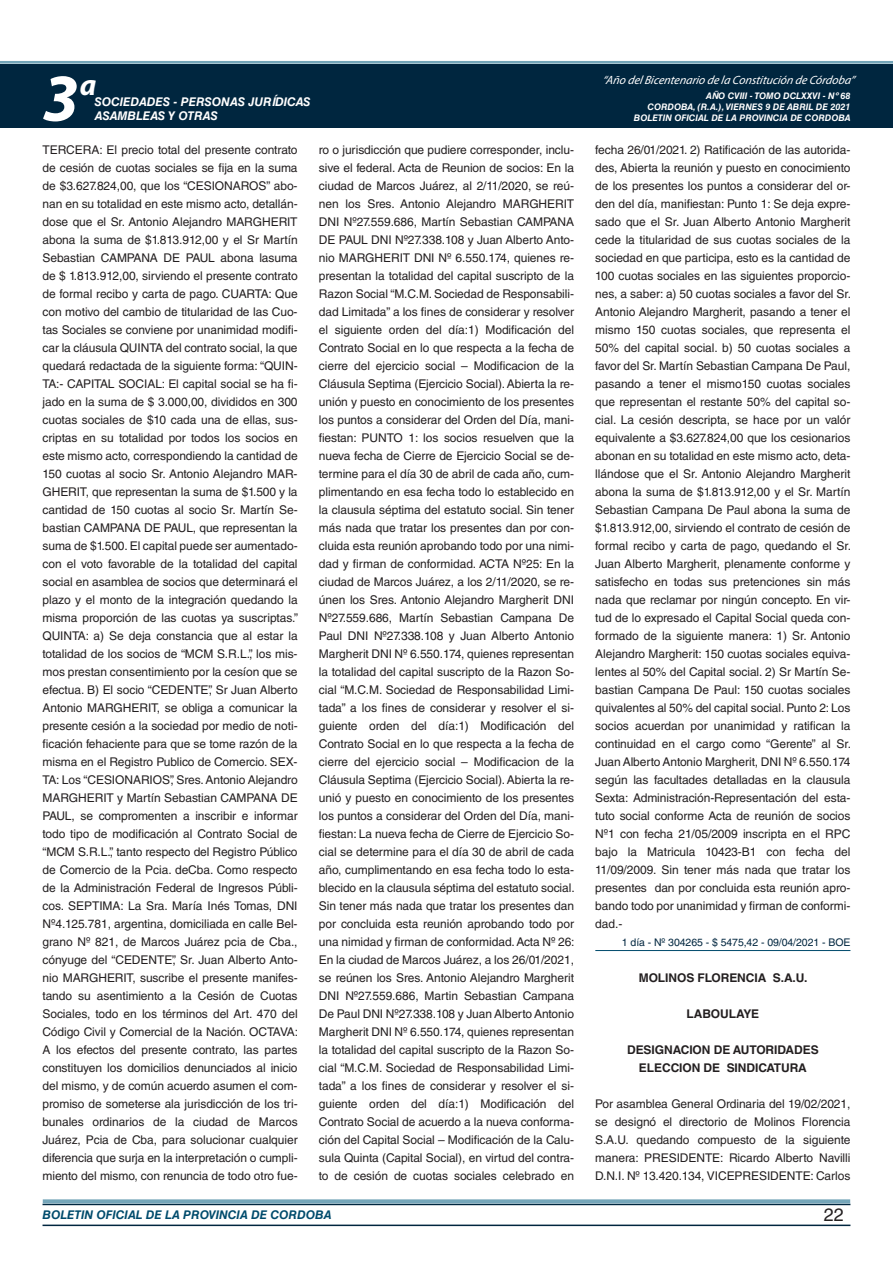
<style>
.page{position:relative;width:893px;height:1263px;background:#fff}
.page>*{position:absolute;margin:0;border:0;box-sizing:border-box;transform-origin:0 0}
.t1{font:italic 700 67.5px "Myriad Pro";color:#fff}
.t2{font:italic 700 30px "Myriad Pro";color:#fff}
.t3{font:18px "Helvetica LT Std";color:#231f20}
.t4{font:12px/18px "Helvetica LT Std";letter-spacing:-.005em;color:#231f20;text-align:justify}
.t5{font:700 12px/18px "Helvetica LT Std";letter-spacing:-.005em;color:#231f20;text-align:center}
.t6{font:italic 12px "Myriad Pro";color:#fff}
.t7{font:italic 700 12px "Helvetica LT Std";color:#fff}
.t8{font:italic 700 12px "Helvetica LT Std";color:#004b6c}
.t9{font:10.5px "Helvetica LT Std";letter-spacing:-.005em;color:#00263f}
.t10{font:italic 700 9px/10.8px "Helvetica LT Std";color:#fff;text-align:right}
</style>
<div class="page">
<div style="left:0;top:61px;width:893px;height:6px;background:#fff;opacity:.75"></div>
<div style="left:0;top:64px;width:893px;height:64px;background:#00263f"></div>
<hr style="left:43px;top:1224px;width:807px;height:2px;background:#00263f">
<div style="left:42px;top:1198px;width:809px;height:8px;background:#fff;opacity:.75"></div>
<hr style="left:595px;top:950px;width:255px;height:1px;background:#004b6c">
<h1 class="t1" style="left:43px;top:54px;width:38px">3</h1>
<h2 class="t2" style="left:80px;top:66px;width:18px">a</h2>
<p class="t7" style="left:95px;top:94px;width:217px">SOCIEDADES - PERSONAS JURÍDICAS</p>
<p class="t7" style="left:95px;top:109px;width:125px">ASAMBLEAS Y OTRAS</p>
<p class="t6" style="left:603px;top:72px;width:254px">“Año delBicentenario de la Constitución de Córdoba”</p>
<p class="t10" style="left:634px;top:91px;width:218px">AÑO CVIII - TOMO DCLXXVI - Nº 68<br>CORDOBA, (R.A.), VIERNES 9 DE ABRIL DE 2021<br>BOLETIN OFICIAL DE LA PROVINCIA DE CORDOBA</p>
<p class="t4" style="left:43px;top:141px;width:257px">TERCERA: El precio total del presente contrato de cesión de cuotas sociales se fija en la suma de $3.627.824,00, que los “CESIONAROS” abo&shy;nan en su totalidad en este mismo acto, detallán&shy;dose que el Sr. Antonio Alejandro MARGHERIT abona la suma de $1.813.912,00 y el Sr Martín Sebastian CAMPANA DE PAUL abona lasuma de $ 1.813.912,00, sirviendo el presente contrato de formal recibo y carta de pago. CUARTA: Que con motivo del cambio de titularidad de las Cuo&shy;tas Sociales se conviene por unanimidad modifi&shy;car la cláusula QUINTA del contrato social, la que quedará redactada de la siguiente forma: “QUIN-TA:- CAPITAL SOCIAL: El capital social se ha fi&shy;jado en la suma de $ 3.000,00, divididos en 300 cuotas sociales de $10 cada una de ellas, sus&shy;criptas en su totalidad por todos los socios en este mismo acto, correspondiendo la cantidad de 150 cuotas al socio Sr. Antonio Alejandro MAR-GHERIT, que representan la suma de $1.500 y la cantidad de 150 cuotas al socio Sr. Martín Se&shy;bastian CAMPANA DE PAUL, que representan la suma de $1.500. El capital puede ser aumentado&shy;con el voto favorable de la totalidad del capital social en asamblea de socios que determinará el plazo y el monto de la integración quedando la misma proporción de las cuotas ya suscriptas.” QUINTA: a) Se deja constancia que al estar la totalidad de los socios de “MCM S.R.L.”, los mis&shy;mos prestan consentimiento por la cesíon que se efectua. B) El socio “CEDENTE”, Sr Juan Alberto Antonio MARGHERIT, se obliga a comunicar la presente cesión a la sociedad por medio de noti&shy;ficación fehaciente para que se tome razón de la misma en el Registro Publico de Comercio. SEX-TA: Los “CESIONARIOS”, Sres. Antonio Alejandro MARGHERIT y Martín Sebastian CAMPANA DE PAUL, se compromenten a inscribir e informar todo tipo de modificación al Contrato Social de “MCM S.R.L.”, tanto respecto del Registro Público de Comercio de la Pcia. deCba. Como respecto de la Administración Federal de Ingresos Públi&shy;cos. SEPTIMA: La Sra. María Inés Tomas, DNI Nº4.125.781, argentina, domiciliada en calle Bel&shy;grano Nº 821, de Marcos Juárez pcia de Cba., cónyuge del “CEDENTE”, Sr. Juan Alberto Anto&shy;nio MARGHERIT, suscribe el presente manifes&shy;tando su asentimiento a la Cesión de Cuotas Sociales, todo en los términos del Art. 470 del Código Civil y Comercial de la Nación. OCTAVA:<br>A los efectos del presente contrato, las partes constituyen los domicilios denunciados al inicio del mismo, y de común acuerdo asumen el com&shy;promiso de someterse ala jurisdicción de los tri&shy;bunales ordinarios de la ciudad de Marcos Juárez, Pcia de Cba, para solucionar cualquier diferencia que surja en la interpretación o cumpli&shy;miento del mismo, con renuncia de todo otro fue-</p>
<p class="t4" style="left:319px;top:141px;width:257px">ro o jurisdicción que pudiere corresponder, inclu&shy;sive el federal. Acta de Reunion de socios: En la ciudad de Marcos Juárez, al 2/11/2020, se reú&shy;nen los Sres. Antonio Alejandro MARGHERIT DNI Nº27.559.686, Martín Sebastian CAMPANA DE PAUL DNI Nº27.338.108 y Juan Alberto Anto&shy;nio MARGHERIT DNI Nº 6.550.174, quienes re&shy;presentan la totalidad del capital suscripto de la Razon Social “M.C.M. Sociedad de Responsabili&shy;dad Limitada” a los fines de considerar y resolver el siguiente orden del día:1) Modificación del Contrato Social en lo que respecta a la fecha de cierre del ejercicio social – Modificacion de la Cláusula Septima (Ejercicio Social). Abierta la re&shy;unión y puesto en conocimiento de los presentes los puntos a considerar del Orden del Día, mani&shy;fiestan: PUNTO 1: los socios resuelven que la nueva fecha de Cierre de Ejercicio Social se de&shy;termine para el día 30 de abril de cada año, cum&shy;plimentando en esa fecha todo lo establecido en la clausula séptima del estatuto social. Sin tener más nada que tratar los presentes dan por con&shy;cluida esta reunión aprobando todo por una nimi&shy;dad y firman de conformidad. ACTA Nº25: En la ciudad de Marcos Juárez, a los 2/11/2020, se re&shy;únen los Sres. Antonio Alejandro Margherit DNI Nº27.559.686, Martín Sebastian Campana De Paul DNI Nº27.338.108 y Juan Alberto Antonio Margherit DNI Nº 6.550.174, quienes representan la totalidad del capital suscripto de la Razon So&shy;cial “M.C.M. Sociedad de Responsabilidad Limi&shy;tada” a los fines de considerar y resolver el si&shy;guiente orden del día:1) Modificación del Contrato Social en lo que respecta a la fecha de cierre del ejercicio social – Modificacion de la Cláusula Septima (Ejercicio Social). Abierta la re&shy;unió y puesto en conocimiento de los presentes los puntos a considerar del Orden del Día, mani&shy;fiestan: La nueva fecha de Cierre de Ejercicio So&shy;cial se determine para el día 30 de abril de cada año, cumplimentando en esa fecha todo lo esta&shy;blecido en la clausula séptima del estatuto social.<br>Sin tener más nada que tratar los presentes dan por concluida esta reunión aprobando todo por una nimidad y firman de conformidad. Acta Nº 26:<br>En la ciudad de Marcos Juárez, a los 26/01/2021, se reúnen los Sres. Antonio Alejandro Margherit DNI Nº27.559.686, Martin Sebastian Campana De Paul DNI Nº27.338.108 y Juan Alberto Antonio Margherit DNI Nº 6.550.174, quienes representan la totalidad del capital suscripto de la Razon So&shy;cial “M.C.M. Sociedad de Responsabilidad Limi&shy;tada” a los fines de considerar y resolver el si&shy;guiente orden del día:1) Modificación del Contrato Social de acuerdo a la nueva conforma&shy;ción del Capital Social – Modificación de la Calu&shy;sula Quinta (Capital Social), en virtud del contra&shy;to de cesión de cuotas sociales celebrado en</p>
<p class="t4" style="left:595px;top:141px;width:257px">fecha 26/01/2021. 2) Ratificación de las autorida&shy;des, Abierta la reunión y puesto en conocimiento de los presentes los puntos a considerar del or&shy;den del día, manifiestan: Punto 1: Se deja expre&shy;sado que el Sr. Juan Alberto Antonio Margherit cede la titularidad de sus cuotas sociales de la sociedad en que participa, esto es la cantidad de 100 cuotas sociales en las siguientes proporcio&shy;nes, a saber: a) 50 cuotas sociales a favor del Sr.<br>Antonio Alejandro Margherit, pasando a tener el mismo 150 cuotas sociales, que representa el 50% del capital social. b) 50 cuotas sociales a favor del Sr. Martín Sebastian Campana De Paul, pasando a tener el mismo150 cuotas sociales que representan el restante 50% del capital so&shy;cial. La cesión descripta, se hace por un valór equivalente a $3.627.824,00 que los cesionarios abonan en su totalidad en este mismo acto, deta&shy;llándose que el Sr. Antonio Alejandro Margherit abona la suma de $1.813.912,00 y el Sr. Martín Sebastian Campana De Paul abona la suma de $1.813.912,00, sirviendo el contrato de cesión de formal recibo y carta de pago, quedando el Sr.<br>Juan Alberto Margherit, plenamente conforme y satisfecho en todas sus pretenciones sin más nada que reclamar por ningún concepto. En vir&shy;tud de lo expresado el Capital Social queda con&shy;formado de la siguiente manera: 1) Sr. Antonio Alejandro Margherit: 150 cuotas sociales equiva&shy;lentes al 50% del Capital social. 2) Sr Martín Se&shy;bastian Campana De Paul: 150 cuotas sociales quivalentes al 50% del capital social. Punto 2: Los socios acuerdan por unanimidad y ratifican la continuidad en el cargo como “Gerente” al Sr.<br>Juan Alberto Antonio Margherit, DNI Nº 6.550.174 según las facultades detalladas en la clausula Sexta: Administración-Representación del esta&shy;tuto social conforme Acta de reunión de socios Nº1 con fecha 21/05/2009 inscripta en el RPC bajo la Matricula 10423-B1 con fecha del 11/09/2009. Sin tener más nada que tratar los presentes dan por concluida esta reunión apro&shy;bando todo por unanimidad y firman de conformi&shy;dad.-</p>
<p class="t9" style="left:622px;top:936px;width:230px">1 día - Nº 304265 - $ 5475,42 - 09/04/2021 - BOE</p>
<p class="t5" style="left:639px;top:968px;width:170px">MOLINOS FLORENCIA S.A.U.</p>
<p class="t5" style="left:686px;top:1004px;width:74px">LABOULAYE</p>
<p class="t5" style="left:627px;top:1040px;width:193px">DESIGNACION DE AUTORIDADES<br>ELECCION DE SINDICATURA</p>
<p class="t4" style="left:595px;top:1095px;width:257px">Por asamblea General Ordinaria del 19/02/2021, se designó el directorio de Molinos Florencia S.A.U. quedando compuesto de la siguiente manera: PRESIDENTE: Ricardo Alberto Navilli D.N.I. Nº 13.420.134, VICEPRESIDENTE: Carlos</p>
<p class="t8" style="left:43px;top:1208px;width:290px">BOLETIN OFICIAL DE LA PROVINCIA DE CORDOBA</p>
<h3 class="t3" style="left:824px;top:1204px;width:22px">22</h3>
</div>
